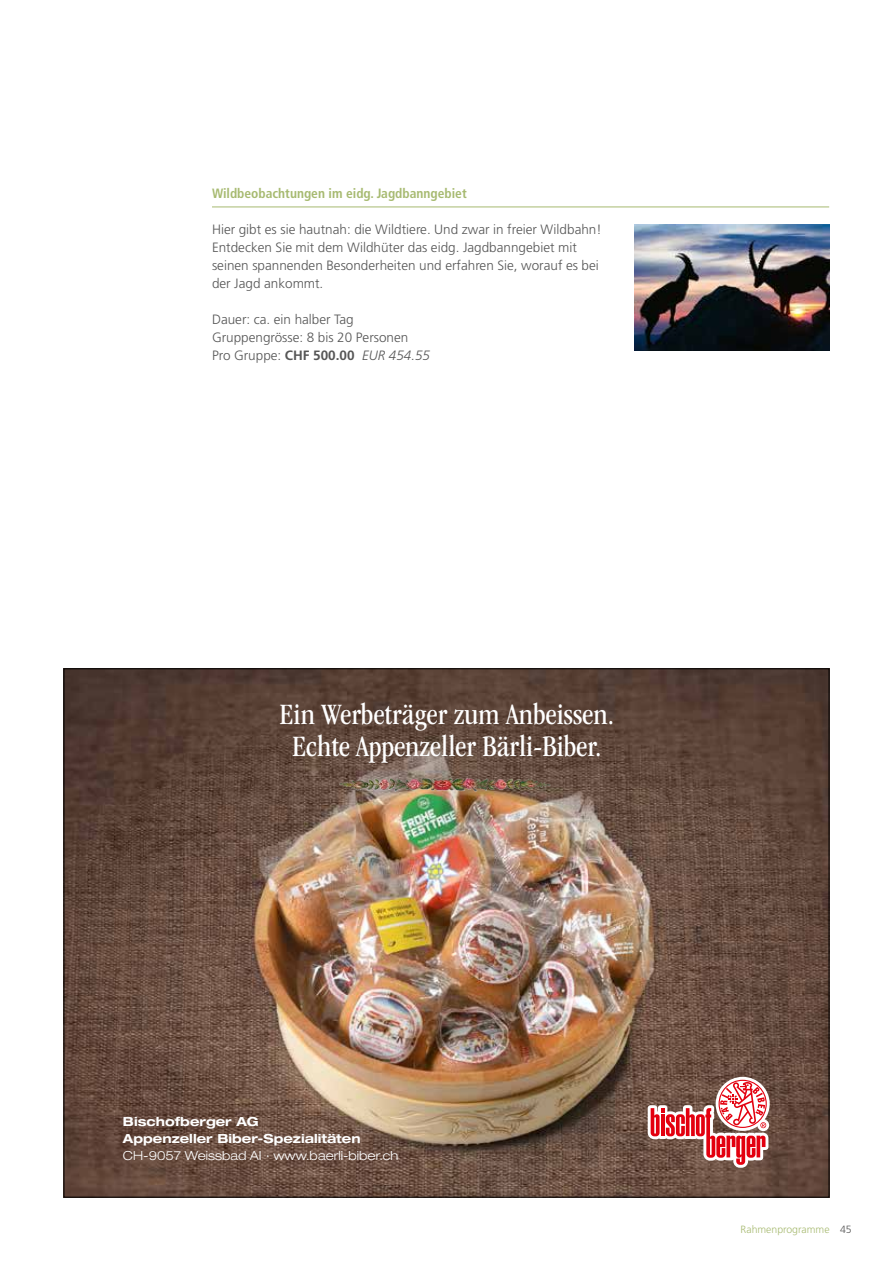
<style>
.page{position:relative;width:893px;height:1263px;background:#fff}
.page>*{position:absolute;margin:0;border:0;box-sizing:border-box;transform-origin:0 0}
.t1{font:condensed 30.6px/32px "ITC Garamond Std";color:#fff;text-align:center}
.t2{font:300 13.5px/18px "Frutiger LT Std";color:#565656}
.t3{font:700 condensed 13.5px "Frutiger LT Std";color:#a7ba71}
.t4{font:700 expanded 12.6px/16.6px "Helvetica Neue";color:#fff}
.t5{font:300 expanded 12.6px "Helvetica Neue";color:#fff}
.t6{font:300 10.5px "Frutiger LT Std";color:#a7ba71}
.s1{font-weight:700}
.s2{font-style:italic}
.s3{color:#565656}
</style>
<div class="page">
<hr style="left:212px;top:207px;width:617px;height:1px;background:#a7ba71">
<img style="left:635px;top:225px;width:194px;height:126px">
<img style="left:66px;top:671px;width:761px;height:524px">
<img style="left:331px;top:772px;width:225px;height:25px">
<svg style="left:648px;top:1077px;width:122px;height:91px"></svg>
<p class="t3" style="left:212px;top:185px;width:256px">Wildbeobachtungen im eidg. Jagdbanngebiet</p>
<p class="t2" style="left:212px;top:221px;width:391px">Hier gibt es sie hautnah: die Wildtiere. Und zwar in freier Wildbahn!<br>Entdecken Sie mit dem Wildhüter das eidg. Jagdbanngebiet mit seinen spannenden Besonderheiten und erfahren Sie, worauf es bei der Jagd ankommt.</p>
<p class="t2" style="left:212px;top:311px;width:220px">Dauer: ca. ein halber Tag<br>Gruppengrösse: 8 bis 20 Personen<br>Pro Gruppe: <span class="s1">CHF 500.00</span> <span class="s2">EUR 454.55</span></p>
<h1 class="t1" style="left:280px;top:699px;width:336px">Ein Werbeträger zum Anbeissen.<br>Echte Appenzeller Bärli-Biber.</h1>
<p class="t4" style="left:123px;top:1113px;width:239px">Bischofberger AG<br>Appenzeller Biber-Spezialitäten</p>
<p class="t5" style="left:123px;top:1148px;width:277px">CH-9057 Weissbad AI · www.baerli-biber.ch</p>
<p class="t6" style="left:741px;top:1224px;width:113px">Rahmenprogramme <span class="s3">45</span></p>
</div>
